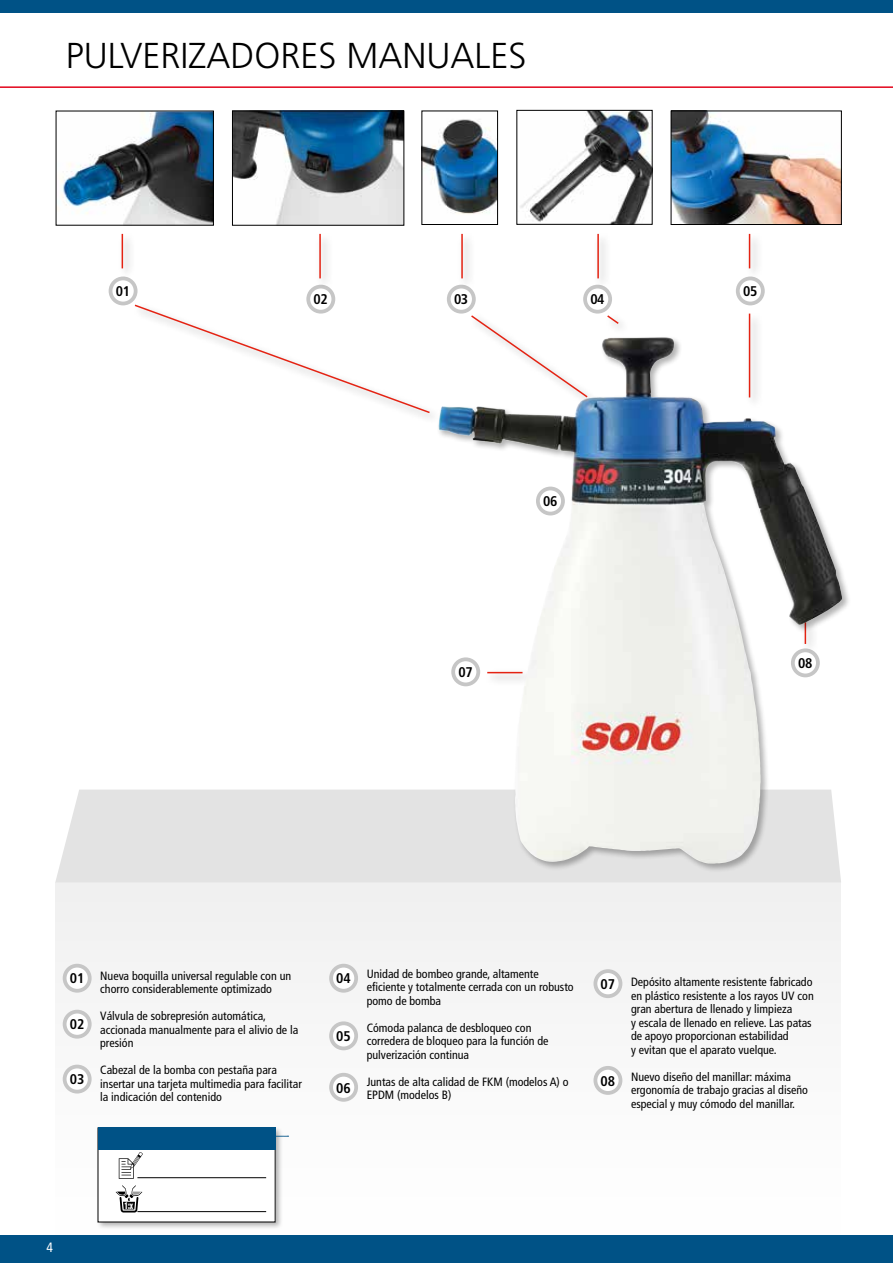
<style>
.page{position:relative;width:893px;height:1263px;background:#fff}
.page>*{position:absolute;margin:0;border:0;box-sizing:border-box;transform-origin:0 0}
.t1{font:300 36px "Frutiger LT";color:#000}
.t2{font:700 condensed 14.1px "Frutiger LT";letter-spacing:-.03em;color:#000}
.t3{font:condensed 13.5px "Frutiger LT";color:#fff}
.t4{font:condensed 12px/13.5px "Frutiger LT";color:#000}
.t5{font:900 condensed 9.75px "Helvetica Neue";color:#fff;scale:.71 1}
.s1{font-weight:700;font-size:14.1px}
</style>
<div class="page">
<div style="left:0;top:0;width:893px;height:13px;background:#005286"></div>
<div style="left:0;top:1235px;width:893px;height:28px;background:#005286"></div>
<div style="left:55px;top:882px;width:786px;height:353px;background:#f8f8f8"></div>
<div style="left:55px;top:789px;width:786px;height:93px;background:#e3e3e3"></div>
<div style="left:109px;top:276px;width:29px;height:29px;border:4px solid #c6c6c6;border-radius:50%"></div>
<div style="left:583px;top:285px;width:29px;height:29px;border:4px solid #c6c6c6;border-radius:50%"></div>
<div style="left:306px;top:285px;width:29px;height:29px;border:4px solid #c6c6c6;border-radius:50%"></div>
<div style="left:447px;top:285px;width:29px;height:29px;border:4px solid #c6c6c6;border-radius:50%"></div>
<hr style="left:0;top:86px;width:893px;height:2px;background:#e3051b">
<div style="left:118px;top:231px;width:18px;height:49px;background:#000;opacity:.4"></div>
<hr style="left:122px;top:234px;width:1px;height:34px;background:#e42313">
<div style="left:316px;top:231px;width:17px;height:59px;background:#000;opacity:.4"></div>
<hr style="left:319px;top:234px;width:2px;height:44px;background:#e42313">
<div style="left:132px;top:302px;width:309px;height:123px;background:#fff"></div>
<svg style="left:134px;top:303px;width:297px;height:111px"></svg>
<div style="left:458px;top:231px;width:17px;height:59px;background:#f7f7f7"></div>
<hr style="left:461px;top:234px;width:2px;height:44px;background:#e42313">
<div style="left:468px;top:313px;width:131px;height:96px;background:#fff"></div>
<svg style="left:471px;top:315px;width:31px;height:20px"></svg>
<div style="left:594px;top:231px;width:17px;height:59px;background:#f7f7f7"></div>
<hr style="left:597px;top:234px;width:2px;height:44px;background:#e42313">
<svg style="left:607px;top:315px;width:13px;height:10px"></svg>
<div style="left:736px;top:276px;width:29px;height:29px;border:4px solid #c6c6c6;border-radius:50%"></div>
<div style="left:745px;top:231px;width:18px;height:49px;background:#000;opacity:.4"></div>
<hr style="left:749px;top:234px;width:1px;height:34px;background:#e42313">
<div style="left:745px;top:311px;width:18px;height:98px;background:#000;opacity:.4"></div>
<hr style="left:749px;top:314px;width:1px;height:83px;background:#e42313">
<img style="left:673px;top:113px;width:167px;height:110px">
<div style="left:671px;top:111px;width:171px;height:114px;border:1px solid #000"></div>
<img style="left:424px;top:119px;width:72px;height:95px">
<div style="left:422px;top:111px;width:76px;height:114px;border:1px solid #000"></div>
<img style="left:61px;top:113px;width:151px;height:110px">
<img style="left:520px;top:112px;width:130px;height:111px">
<div style="left:516px;top:110px;width:136px;height:115px;border:1px solid #000"></div>
<div style="left:436px;top:335px;width:415px;height:537px;background:#000;opacity:.3"></div>
<img style="left:438px;top:337px;width:217px;height:381px">
<img style="left:234px;top:113px;width:168px;height:110px">
<div style="left:232px;top:111px;width:172px;height:114px;border:1px solid #000"></div>
<div style="left:96px;top:1126px;width:187px;height:105px;background:#000;opacity:.3"></div>
<div style="left:98px;top:1128px;width:177px;height:94px;background:#fff"></div>
<div style="left:98px;top:1128px;width:177px;height:22px;background:#005286"></div>
<svg style="left:119px;top:1152px;width:24px;height:27px"></svg>
<svg style="left:116px;top:1185px;width:26px;height:27px"></svg>
<hr style="left:137px;top:1177px;width:129px;height:1px;background:#000">
<hr style="left:137px;top:1211px;width:129px;height:1px;background:#000">
<svg style="left:275px;top:1136px;width:14px;height:1px"></svg>
<div style="left:65px;top:966px;width:25px;height:25px;background:#fff;border-radius:50%"></div>
<div style="left:63px;top:964px;width:29px;height:29px;border:4px solid #c6c6c6;border-radius:50%"></div>
<div style="left:65px;top:1011px;width:25px;height:26px;background:#fff;border-radius:50%"></div>
<div style="left:63px;top:1010px;width:29px;height:28px;border:4px solid #c6c6c6;border-radius:50%"></div>
<div style="left:65px;top:1066px;width:25px;height:26px;background:#fff;border-radius:50%"></div>
<div style="left:63px;top:1065px;width:29px;height:28px;border:4px solid #c6c6c6;border-radius:50%"></div>
<div style="left:331px;top:966px;width:25px;height:25px;background:#fff;border-radius:50%"></div>
<div style="left:329px;top:964px;width:29px;height:29px;border:4px solid #c6c6c6;border-radius:50%"></div>
<div style="left:331px;top:1023px;width:25px;height:25px;background:#fff;border-radius:50%"></div>
<div style="left:329px;top:1021px;width:29px;height:29px;border:4px solid #c6c6c6;border-radius:50%"></div>
<div style="left:331px;top:1075px;width:25px;height:25px;background:#fff;border-radius:50%"></div>
<div style="left:329px;top:1073px;width:29px;height:29px;border:4px solid #c6c6c6;border-radius:50%"></div>
<div style="left:595px;top:971px;width:25px;height:25px;background:#fff;border-radius:50%"></div>
<div style="left:593px;top:969px;width:29px;height:29px;border:4px solid #c6c6c6;border-radius:50%"></div>
<div style="left:595px;top:1068px;width:25px;height:25px;background:#fff;border-radius:50%"></div>
<div style="left:593px;top:1066px;width:29px;height:29px;border:4px solid #c6c6c6;border-radius:50%"></div>
<h1 class="t1" style="left:66px;top:35px;width:462px">PULVERIZADORES MANUALES</h1>
<p class="t2" style="left:116px;top:283px;width:16px">01</p>
<p class="t2" style="left:314px;top:291px;width:16px">02</p>
<p class="t2" style="left:590px;top:291px;width:16px">04</p>
<p class="t2" style="left:454px;top:291px;width:16px">03</p>
<p class="t2" style="left:459px;top:664px;width:16px">07</p>
<p class="t2" style="left:543px;top:493px;width:16px">06</p>
<p class="t2" style="left:743px;top:283px;width:16px">05</p>
<p class="t2" style="left:798px;top:655px;width:16px">08</p>
<p class="t4" style="left:100px;top:969px;width:193px;text-indent:-30px"><span class="s1">01</span> Nueva boquilla universal regulable con un chorro considerablemente optimizado</p>
<p class="t2" style="left:70px;top:1016px;width:16px">02</p>
<p class="t4" style="left:100px;top:1009px;width:200px">Válvula de sobrepresión automática, accionada manualmente para el alivio de la presión</p>
<p class="t2" style="left:70px;top:1071px;width:16px">03</p>
<p class="t4" style="left:100px;top:1063px;width:203px">Cabezal de la bomba con pestaña para insertar una tarjeta multimedia para facilitar la indicación del contenido</p>
<p class="t4" style="left:367px;top:967px;width:209px;text-indent:-30px"><span class="s1">04</span> Unidad de bombeo grande, altamente eficiente y totalmente cerrada con un robusto pomo de bomba</p>
<p class="t2" style="left:336px;top:1028px;width:16px">05</p>
<p class="t4" style="left:367px;top:1021px;width:183px">Cómoda palanca de desbloqueo con corredera de bloqueo para la función de pulverización continua</p>
<p class="t2" style="left:336px;top:1079px;width:16px">06</p>
<p class="t4" style="left:367px;top:1075px;width:203px">Juntas de alta calidad de FKM (modelos A) o<br>EPDM (modelos B)</p>
<p class="t4" style="left:631px;top:975px;width:184px;text-indent:-30px"><span class="s1">07</span> Depósito altamente resistente fabricado en plástico resistente a los rayos UV con gran abertura de llenado y limpieza<br>y escala de llenado en relieve. Las patas de apoyo proporcionan estabilidad<br>y evitan que el aparato vuelque.</p>
<p class="t4" style="left:631px;top:1070px;width:179px;text-indent:-30px"><span class="s1">08</span> Nuevo diseño del manillar: máxima ergonomía de trabajo gracias al diseño especial y muy cómodo del manillar.</p>
<p class="t3" style="left:46px;top:1239px;width:8px">4</p>
<p class="t5" style="left:125px;top:1197px;width:14px">1:x</p>
</div>
